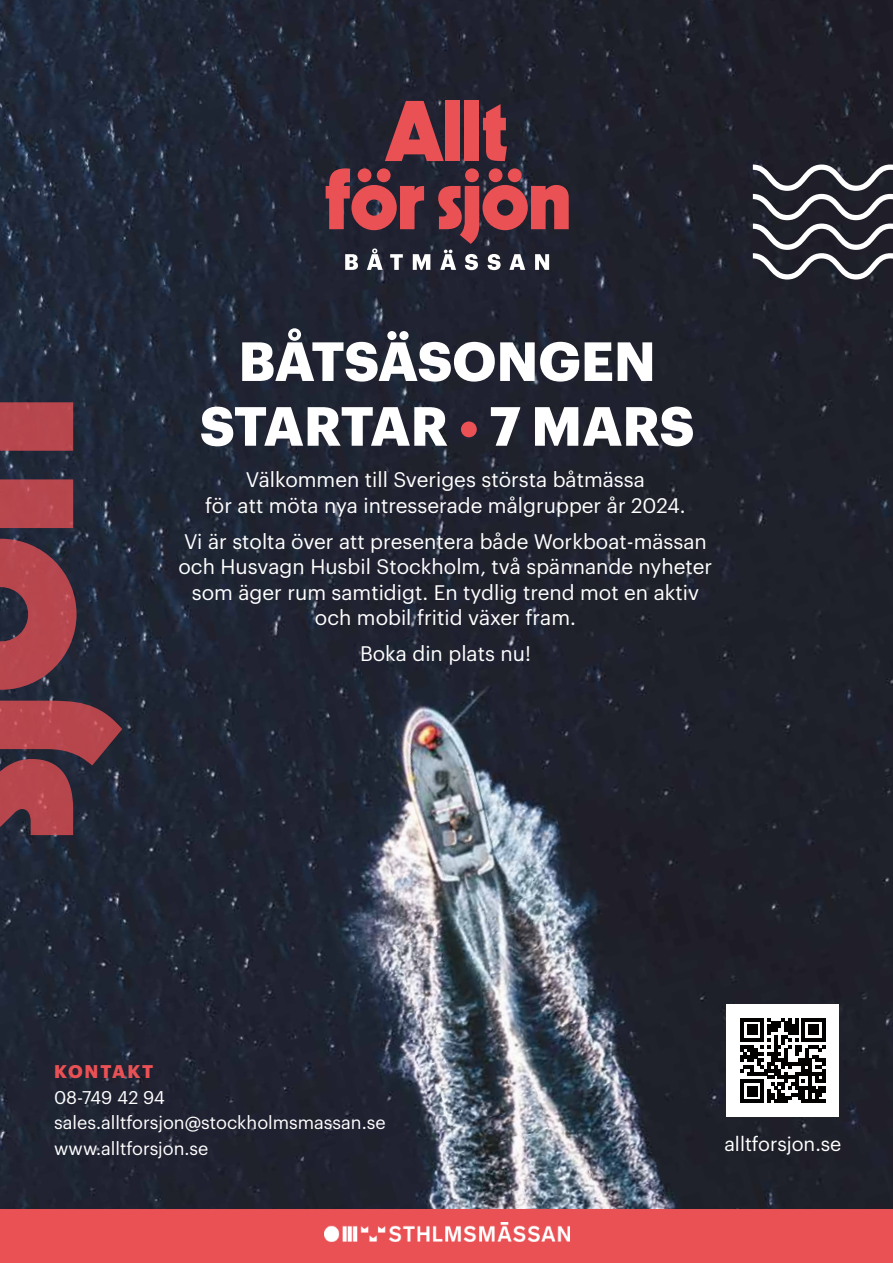
<style>
.page{position:relative;width:893px;height:1263px;background:#fff}
.page>*{position:absolute;margin:0;border:0;box-sizing:border-box;transform-origin:0 0}
.t1{font:700 54px/64.8px "Graphik";letter-spacing:-.01em;color:#fff;text-align:center}
.t2{font:20.55px/25.5px "Graphik";color:#fff;text-align:center}
.t3{font:19.65px "Graphik";color:#fff}
.t4{font:18px/25.5px "Graphik";color:#fff}
.t5{font:700 18px "Graphik";letter-spacing:.095em;color:#ea5155}
.s1{color:#ea5155}
</style>
<div class="page">
<img style="left:0;top:0;width:893px;height:1209px">
<svg style="left:385px;top:101px;width:59px;height:60px;background:#953d46"></svg>
<div style="left:446px;top:101px;width:14px;height:60px;background:#ea5155"></div>
<div style="left:465px;top:101px;width:14px;height:60px;background:#ea5155"></div>
<svg style="left:483px;top:104px;width:24px;height:57px"></svg>
<svg style="left:326px;top:168px;width:98px;height:62px;background:#913c45"></svg>
<svg style="left:438px;top:185px;width:131px;height:59px;background:#923d45"></svg>
<div style="left:465px;top:168px;width:14px;height:14px;background:#ea5155;border-radius:50%"></div>
<div style="left:489px;top:168px;width:13px;height:14px;background:#ea5155;border-radius:50%"></div>
<div style="left:508px;top:168px;width:14px;height:14px;background:#ea5155;border-radius:50%"></div>
<div style="left:358px;top:168px;width:13px;height:14px;background:#ea5155;border-radius:50%"></div>
<div style="left:377px;top:168px;width:14px;height:14px;background:#ea5155;border-radius:50%"></div>
<svg style="left:345px;top:254px;width:13px;height:16px"></svg>
<svg style="left:367px;top:248px;width:16px;height:22px"></svg>
<svg style="left:390px;top:254px;width:13px;height:16px"></svg>
<svg style="left:413px;top:254px;width:17px;height:16px"></svg>
<svg style="left:440px;top:250px;width:16px;height:20px"></svg>
<svg style="left:465px;top:254px;width:13px;height:16px"></svg>
<svg style="left:487px;top:254px;width:14px;height:16px"></svg>
<svg style="left:509px;top:254px;width:16px;height:16px"></svg>
<svg style="left:535px;top:254px;width:14px;height:16px"></svg>
<div style="left:0;top:1209px;width:893px;height:54px;background:#ea5155"></div>
<img style="left:324px;top:1222px;width:246px;height:19px">
<svg style="left:0;top:701px;width:122px;height:136px;background:#7c3a45"></svg>
<svg style="left:0;top:539px;width:77px;height:151px;background:#873d47"></svg>
<svg style="left:0;top:402px;width:73px;height:126px;background:#95404a"></svg>
<svg style="left:753px;top:165px;width:140px;height:115px"></svg>
<div style="left:727px;top:1004px;width:112px;height:113px;background:#fff"></div>
<svg style="left:740px;top:1018px;width:85px;height:85px"></svg>
<h1 class="t1" style="left:200px;top:324px;width:496px">BÅTSÄSONGEN<br>STARTAR <span class="s1">•</span> 7 MARS</h1>
<p class="t2" style="left:205px;top:465px;width:482px">Välkommen till Sveriges största båtmässa<br>för att möta nya intresserade målgrupper år 2024.</p>
<p class="t2" style="left:178px;top:527px;width:535px">Vi är stolta över att presentera både Workboat-mässan och Husvagn Husbil Stockholm, två spännande nyheter som äger rum samtidigt. En tydlig trend mot en aktiv och mobil fritid växer fram.</p>
<p class="t2" style="left:360px;top:639px;width:172px">Boka din plats nu!</p>
<p class="t5" style="left:54px;top:1057px;width:100px">KONTAKT</p>
<p class="t4" style="left:54px;top:1083px;width:333px">08-749 42 94 sales.alltforsjon@stockholmsmassan.se www.alltforsjon.se</p>
<p class="t3" style="left:724px;top:1129px;width:119px">alltforsjon.se</p>
</div>
